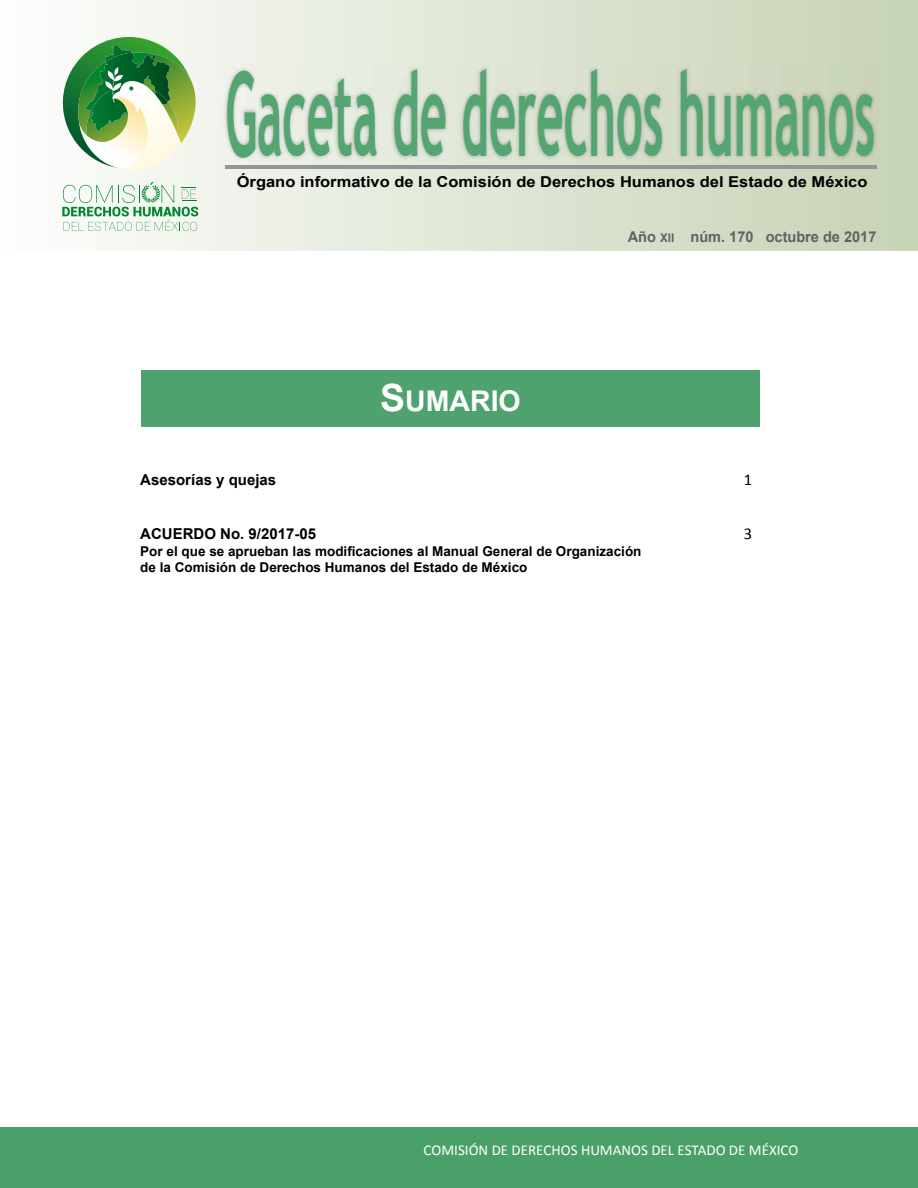
<style>
.page{position:relative;width:918px;height:1188px;background:#fff}
.page>*{position:absolute;margin:0;border:0;box-sizing:border-box;transform-origin:0 0}
.t1{font:700 116.25px "Trebuchet MS";color:#54a572;scale:.41 1}
.t2{font:700 28.5px "Arial";color:#fff}
.t3{font:16.5px "Calibri";color:#000}
.t4{font:700 15px "Arial";color:#000;scale:1.1 1}
.t5{font:15px "Calibri";color:#fff}
.t6{font:700 15px "Arial";color:#000}
.t7{font:700 15px "Arial";color:#616264}
.t8{font:700 13.5px/16.5px "Arial";color:#000}
.s1{font-size:37.5px}
.s2{font-size:12px}
</style>
<div class="page">
<div style="left:0;top:1128px;width:918px;height:60px;background:#4aa069"></div>
<svg style="left:62px;top:0;width:856px;height:251px;background:#dde4d2"></svg>
<div style="left:141px;top:371px;width:619px;height:56px;background:#4fa26e"></div>
<svg style="left:63px;top:37px;width:127px;height:135px"></svg>
<svg style="left:62px;top:182px;width:136px;height:49px"></svg>
<img style="left:223px;top:65px;width:655px;height:96px">
<hr style="left:225px;top:165px;width:651px;height:4px;background:#949597">
<h1 class="t1" style="left:225px;top:42px;width:1587px">Gaceta de derechos humanos</h1>
<p class="t4" style="left:237px;top:171px;width:575px">Órgano informativo de la Comisión de Derechos Humanos del Estado de México</p>
<h2 class="t2" style="left:380px;top:382px;width:142px"><span class="s1">S</span>UMARIO</h2>
<p class="t7" style="left:628px;top:227px;width:250px">Año <span class="s2">XII</span> núm. 170 octubre de 2017</p>
<p class="t6" style="left:140px;top:470px;width:137px">Asesorías y quejas</p>
<p class="t3" style="left:744px;top:469px;width:10px">1</p>
<p class="t6" style="left:140px;top:524px;width:177px">ACUERDO No. 9/2017-05</p>
<p class="t3" style="left:744px;top:523px;width:10px">3</p>
<p class="t8" style="left:140px;top:543px;width:503px">Por el que se aprueban las modificaciones al Manual General de Organización de la Comisión de Derechos Humanos del Estado de México</p>
<p class="t5" style="left:424px;top:1140px;width:376px">COMISIÓN DE DERECHOS HUMANOS DEL ESTADO DE MÉXICO</p>
</div>
